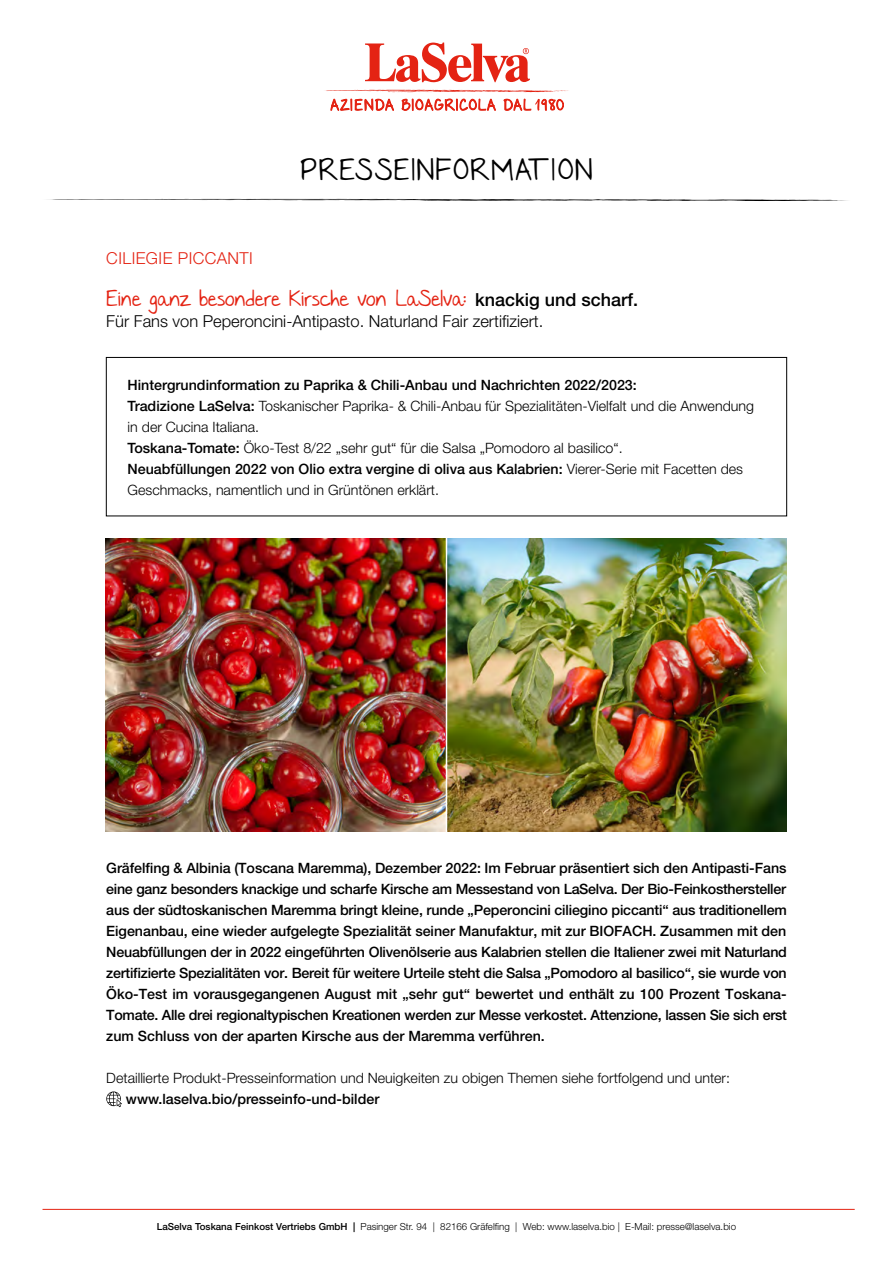
<style>
.page{position:relative;width:893px;height:1263px;background:#fff}
.page>*{position:absolute;margin:0;border:0;box-sizing:border-box;transform-origin:0 0}
.t1{font:24px "Nothing You Could Say";letter-spacing:.065em;color:#000}
.t2{font:18px "Nothing You Could Say";letter-spacing:-.005em;color:#e42313}
.t3{font:300 16.5px "Helvetica Neue LT Std";color:#000}
.t4{font:300 16.5px "Helvetica Neue LT Std";letter-spacing:.025em;color:#e42313}
.t5{font:500 14.25px/21px "Helvetica Neue LT Std";color:#000;text-align:justify}
.t6{font:300 14.25px/21px "Helvetica Neue LT Std";color:#000}
.t7{font:300 9.75px "Helvetica Neue LT Std";color:#000}
.s1{font-family:"Helvetica Neue LT Std";font-weight:500;color:#000}
.s2{font-weight:500}
</style>
<div class="page">
<img style="left:106px;top:538px;width:681px;height:293px">
<hr style="left:446px;top:533px;width:1px;height:309px;background:#fff">
<svg style="left:48px;top:199px;width:800px;height:2px"></svg>
<svg style="left:325px;top:43px;width:244px;height:68px"></svg>
<hr style="left:43px;top:1209px;width:812px;height:1px;background:#e42313">
<div style="left:106px;top:357px;width:681px;height:159px;border:1px solid #000"></div>
<svg style="left:106px;top:1091px;width:16px;height:16px"></svg>
<h1 class="t1" style="left:300px;top:151px;width:294px">PRESSEINFORMATION</h1>
<p class="t4" style="left:106px;top:248px;width:148px">CILIEGIE PICCANTI</p>
<p class="t2" style="left:106px;top:284px;width:533px">Eine ganz besondere Kirsche von LaSelva: <span class="s1">knackig und scharf.</span></p>
<p class="t3" style="left:106px;top:311px;width:439px">Für Fans von Peperoncini-Antipasto. Naturland Fair zertifiziert.</p>
<p class="t6" style="left:128px;top:374px;width:628px"><span class="s2">Hintergrundinformation zu Paprika &amp; Chili-Anbau und Nachrichten 2022/2023:<br>Tradizione LaSelva:</span> Toskanischer Paprika- &amp; Chili-Anbau für Spezialitäten-Vielfalt und die Anwendung in der Cucina Italiana.<br><span class="s2">Toskana-Tomate:</span> Öko-Test 8/22 „sehr gut“ für die Salsa „Pomodoro al basilico“.<br><span class="s2">Neuabfüllungen 2022 von Olio extra vergine di oliva aus Kalabrien:</span> Vierer-Serie mit Facetten des Geschmacks, namentlich und in Grüntönen erklärt.</p>
<p class="t5" style="left:106px;top:857px;width:682px">Gräfelfing &amp; Albinia (Toscana Maremma), Dezember 2022: Im Februar präsentiert sich den Antipasti-Fans eine ganz besonders knackige und scharfe Kirsche am Messestand von LaSelva. Der Bio-Feinkosthersteller aus der südtoskanischen Maremma bringt kleine, runde „Peperoncini ciliegino piccanti“ aus traditionellem Eigenanbau, eine wieder aufgelegte Spezialität seiner Manufaktur, mit zur BIOFACH. Zusammen mit den Neuabfüllungen der in 2022 eingeführten Olivenölserie aus Kalabrien stellen die Italiener zwei mit Naturland zertifizierte Spezialitäten vor. Bereit für weitere Urteile steht die Salsa „Pomodoro al basilico“, sie wurde von Öko-Test im vorausgegangenen August mit „sehr gut“ bewertet und enthält zu 100 Prozent Toskana-Tomate. Alle drei regionaltypischen Kreationen werden zur Messe verkostet. Attenzione, lassen Sie sich erst zum Schluss von der aparten Kirsche aus der Maremma verführen.</p>
<p class="t6" style="left:106px;top:1067px;width:625px">Detaillierte Produkt-Presseinformation und Neuigkeiten zu obigen Themen siehe fortfolgend und unter:</p>
<p class="t5" style="left:126px;top:1088px;width:255px">www.laselva.bio/presseinfo-und-bilder</p>
<p class="t7" style="left:157px;top:1221px;width:581px"><span class="s2">LaSelva Toskana Feinkost Vertriebs GmbH |</span> Pasinger Str. 94 | 82166 Gräfelfing | Web: www.laselva.bio | E-Mail: presse@laselva.bio</p>
</div>
